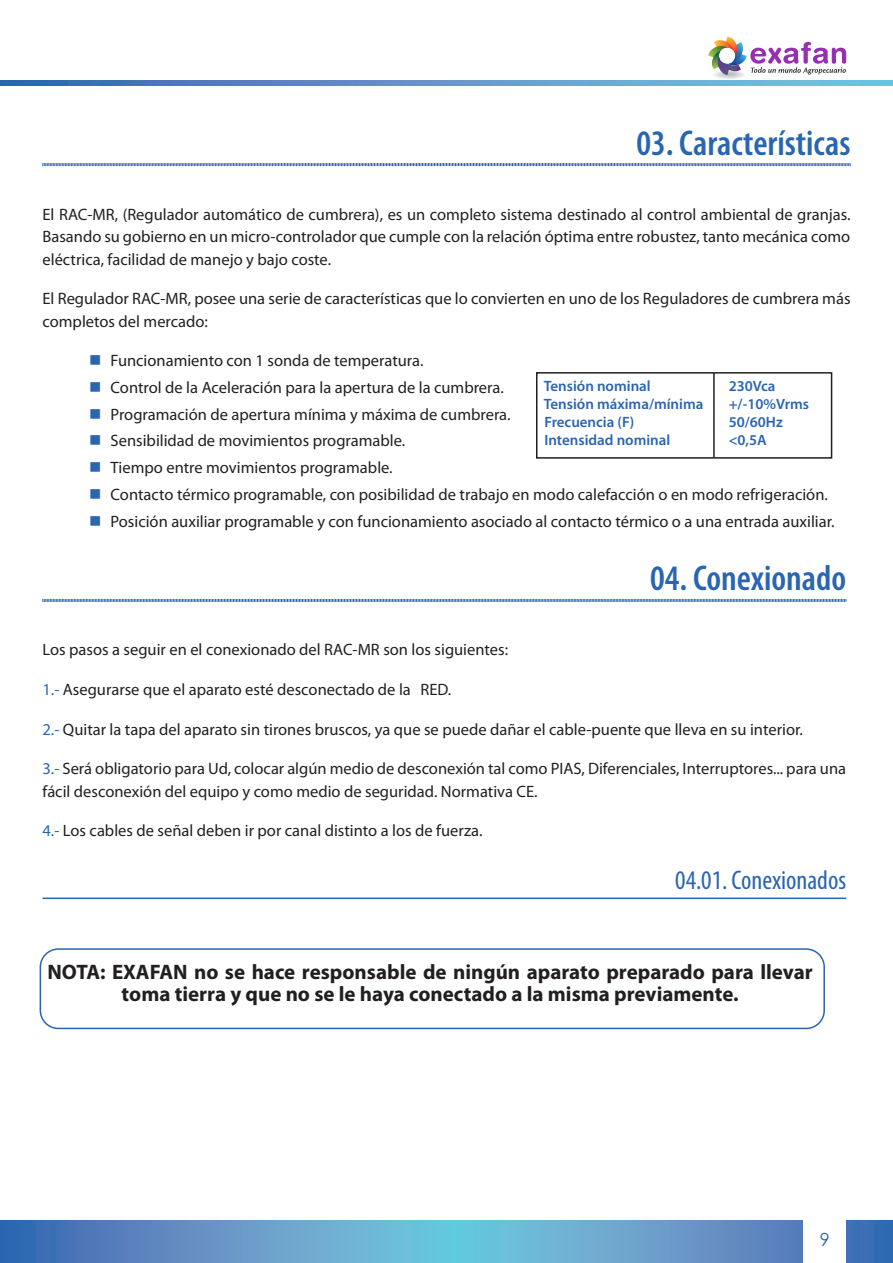
<style>
.page{position:relative;width:893px;height:1263px;background:#fff}
.page>*{position:absolute;margin:0;border:0;box-sizing:border-box;transform-origin:0 0}
._01__Titulos__Nivel{font:600 condensed 36px "Myriad Pro";color:#2a65b1}
._01__Titulos__Nivel-2{font:condensed 27px "Myriad Pro";color:#2a65b1}
._01__Normal{font:700 21px/22.5px "Myriad Pro";color:#231f20;text-align:center}
.t1{font:18px "Century Gothic";color:#2a65b1}
._01__Normal-2{font:16.5px/22.5px "Myriad Pro";color:#231f20}
._01__Notas{font:600 15px "Myriad Pro";color:#2a65b1}
.s1{color:#2a65b1}
</style>
<div class="page">
<svg style="left:1px;top:1220px;width:892px;height:43px;background:#609ac8"></svg>
<svg style="left:1px;top:81px;width:892px;height:4px;background:#5e96c6"></svg>
<div style="left:714px;top:71px;width:31px;height:8px;background:#f5f5f6;border-radius:50%"></div>
<div style="left:716px;top:71px;width:27px;height:7px;background:#eeeeef;border-radius:50%"></div>
<div style="left:716px;top:71px;width:26px;height:7px;background:#ececee;border-radius:50%"></div>
<div style="left:717px;top:71px;width:25px;height:7px;background:#e6e7e9;border-radius:50%"></div>
<div style="left:718px;top:72px;width:23px;height:6px;background:#e1e2e4;border-radius:50%"></div>
<div style="left:719px;top:72px;width:21px;height:5px;background:#dddee0;border-radius:50%"></div>
<div style="left:721px;top:72px;width:17px;height:5px;background:#d5d6d8;border-radius:50%"></div>
<svg style="left:708px;top:37px;width:138px;height:39px"></svg>
<div style="left:804px;top:1218px;width:42px;height:45px;background:#fff"></div>
<hr style="left:0;top:1220px;width:1px;height:43px;background:#2a65b1">
<svg style="left:42px;top:599px;width:804px;height:3px;background:#7198ca"></svg>
<hr style="left:43px;top:897px;width:803px;height:2px;background:#2a65b1">
<div style="left:40px;top:948px;width:785px;height:81px;border:2px solid #2a65b1;border-radius:18px"></div>
<svg style="left:42px;top:163px;width:809px;height:4px"></svg>
<div style="left:536px;top:372px;width:296px;height:87px;border:2px solid #231f20"></div>
<hr style="left:713px;top:373px;width:2px;height:85px;background:#231f20">
<p class="_01__Titulos__Nivel" style="left:636px;top:123px;width:216px">03. Características</p>
<p class="_01__Normal-2" style="left:43px;top:203px;width:809px;text-align:justify">El RAC-MR, (Regulador automático de cumbrera), es un completo sistema destinado al control ambiental de granjas.<br>Basando su gobierno en un micro-controlador que cumple con la relación óptima entre robustez, tanto mecánica como eléctrica, facilidad de manejo y bajo coste.</p>
<p class="_01__Normal-2" style="left:43px;top:287px;width:809px">El Regulador RAC-MR, posee una serie de características que lo convierten en uno de los Reguladores de cumbrera más completos del mercado:</p>
<p class="_01__Normal-2" style="left:111px;top:349px;width:315px">Funcionamiento con 1 sonda de temperatura.</p>
<p class="_01__Normal-2" style="left:111px;top:376px;width:395px">Control de la Aceleración para la apertura de la cumbrera.</p>
<p class="_01__Normal-2" style="left:111px;top:403px;width:402px">Programación de apertura mínima y máxima de cumbrera.</p>
<p class="_01__Normal-2" style="left:111px;top:429px;width:296px">Sensibilidad de movimientos programable.</p>
<p class="_01__Normal-2" style="left:111px;top:456px;width:284px">Tiempo entre movimientos programable.</p>
<p class="_01__Normal-2" style="left:111px;top:483px;width:719px">Contacto térmico programable, con posibilidad de trabajo en modo calefacción o en modo refrigeración.</p>
<p class="_01__Normal-2" style="left:111px;top:510px;width:726px">Posición auxiliar programable y con funcionamiento asociado al contacto térmico o a una entrada auxiliar.</p>
<p class="_01__Notas" style="left:544px;top:377px;width:108px">Tensión nominal</p>
<p class="_01__Notas" style="left:729px;top:377px;width:48px">230Vca</p>
<p class="_01__Notas" style="left:544px;top:395px;width:161px">Tensión máxima/mínima</p>
<p class="_01__Notas" style="left:729px;top:395px;width:82px">+/-10%Vrms</p>
<p class="_01__Notas" style="left:544px;top:413px;width:91px">Frecuencia (F)</p>
<p class="_01__Notas" style="left:729px;top:413px;width:56px">50/60Hz</p>
<p class="_01__Notas" style="left:544px;top:431px;width:127px">Intensidad nominal</p>
<p class="_01__Notas" style="left:729px;top:431px;width:40px">&lt;0,5A</p>
<p class="_01__Titulos__Nivel" style="left:650px;top:559px;width:197px">04. Conexionado</p>
<p class="_01__Normal-2" style="left:43px;top:638px;width:467px">Los pasos a seguir en el conexionado del RAC-MR son los siguientes:</p>
<p class="_01__Normal-2" style="left:43px;top:678px;width:410px"><span class="s1">1.-</span> Asegurarse que el aparato esté desconectado de la RED.</p>
<p class="_01__Normal-2" style="left:43px;top:717px;width:762px"><span class="s1">2.-</span> Quitar la tapa del aparato sin tirones bruscos, ya que se puede dañar el cable-puente que lleva en su interior.</p>
<p class="_01__Normal-2" style="left:43px;top:757px;width:805px"><span class="s1">3.-</span> Será obligatorio para Ud, colocar algún medio de desconexión tal como PIAS, Diferenciales, Interruptores... para una fácil desconexión del equipo y como medio de seguridad. Normativa CE.</p>
<p class="_01__Normal-2" style="left:43px;top:819px;width:441px"><span class="s1">4.-</span> Los cables de señal deben ir por canal distinto a los de fuerza.</p>
<p class="_01__Titulos__Nivel-2" style="left:675px;top:864px;width:172px">04.01. Conexionados</p>
<p class="_01__Normal" style="left:47px;top:960px;width:767px">NOTA: EXAFAN no se hace responsable de ningún aparato preparado para llevar toma tierra y que no se le haya conectado a la misma previamente.</p>
<p class="t1" style="left:820px;top:1227px;width:11px">9</p>
</div>
